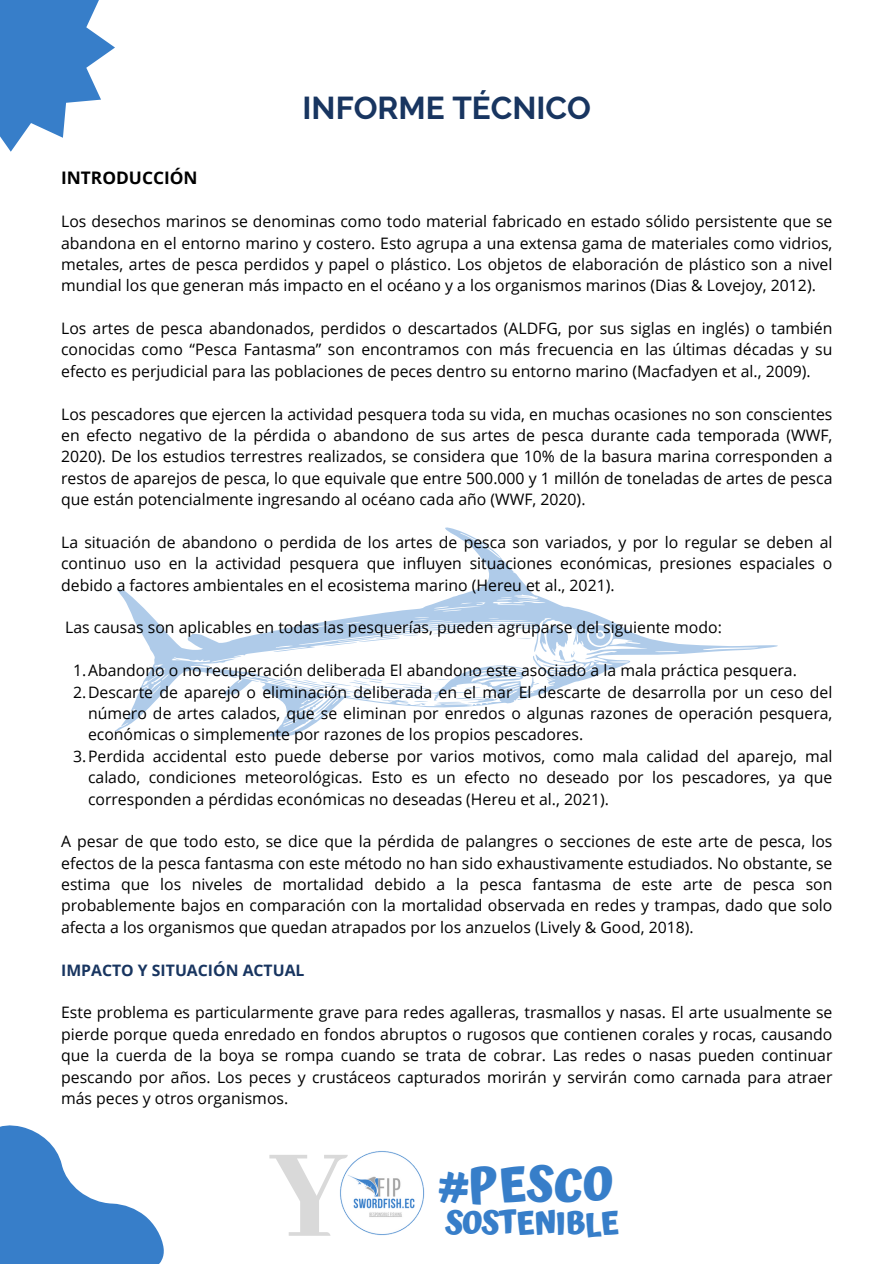
<style>
.page{position:relative;width:894px;height:1264px;background:#fff}
.page>*{position:absolute;margin:0;border:0;box-sizing:border-box;transform-origin:0 0}
.t1{font:800 138.15px "Abhaya Libre";color:#d9d9d9}
.t2{font:700 47.4px "Atma";color:#377ec9}
.t3{font:700 31.65px "Atma";letter-spacing:-.035em;color:#377ec9}
.t4{font:700 31.5px "Raleway";color:#183560}
.t5{font:700 17.25px "Open Sans";color:#000}
.t6{font:15.75px/21.3px "Open Sans";color:#000;text-align:justify}
.t7{font:700 15.75px "Open Sans";color:#183560}
</style>
<div class="page">
<svg style="left:0;top:1125px;width:164px;height:138px"></svg>
<svg style="left:115px;top:527px;width:663px;height:209px"></svg>
<img style="left:340px;top:1151px;width:84px;height:84px">
<svg style="left:0;top:0;width:115px;height:152px;fill:#377ec9"></svg>
<p class="t4" style="left:302px;top:89px;width:290px">INFORME TÉCNICO</p>
<h2 class="t5" style="left:61px;top:166px;width:138px">INTRODUCCIÓN</h2>
<h3 class="t6" style="left:61px;top:210px;width:772px">Los desechos marinos se denominas como todo material fabricado en estado sólido persistente que se abandona en el entorno marino y costero. Esto agrupa a una extensa gama de materiales como vidrios, metales, artes de pesca perdidos y papel o plástico. Los objetos de elaboración de plástico son a nivel mundial los que generan más impacto en el océano y a los organismos marinos (Dias &amp; Lovejoy, 2012).</h3>
<p class="t6" style="left:61px;top:317px;width:772px">Los artes de pesca abandonados, perdidos o descartados (ALDFG, por sus siglas en inglés) o también conocidas como “Pesca Fantasma” son encontramos con más frecuencia en las últimas décadas y su efecto es perjudicial para las poblaciones de peces dentro su entorno marino (Macfadyen et al., 2009).</p>
<p class="t6" style="left:61px;top:403px;width:772px">Los pescadores que ejercen la actividad pesquera toda su vida, en muchas ocasiones no son conscientes en efecto negativo de la pérdida o abandono de sus artes de pesca durante cada temporada (WWF, 2020). De los estudios terrestres realizados, se considera que 10% de la basura marina corresponden a restos de aparejos de pesca, lo que equivale que entre 500.000 y 1 millón de toneladas de artes de pesca que están potencialmente ingresando al océano cada año (WWF, 2020).</p>
<p class="t6" style="left:61px;top:531px;width:772px">La situación de abandono o perdida de los artes de pesca son variados, y por lo regular se deben al continuo uso en la actividad pesquera que influyen situaciones económicas, presiones espaciales o debido a factores ambientales en el ecosistema marino (Hereu et al., 2021).</p>
<p class="t6" style="left:65px;top:616px;width:658px">Las causas son aplicables en todas las pesquerías, pueden agruparse del siguiente modo:</p>
<p class="t6" style="left:73px;top:659px;width:725px">1.Abandono o no recuperación deliberada El abandono este asociado a la mala práctica pesquera.</p>
<p class="t6" style="left:88px;top:680px;width:745px;text-indent:-15px">2.Descarte de aparejo o eliminación deliberada en el mar El descarte de desarrolla por un ceso del número de artes calados, que se eliminan por enredos o algunas razones de operación pesquera, económicas o simplemente por razones de los propios pescadores.</p>
<p class="t6" style="left:88px;top:745px;width:745px;text-indent:-15px">3.Perdida accidental esto puede deberse por varios motivos, como mala calidad del aparejo, mal calado, condiciones meteorológicas. Esto es un efecto no deseado por los pescadores, ya que corresponden a pérdidas económicas no deseadas (Hereu et al., 2021).</p>
<p class="t6" style="left:61px;top:830px;width:772px">A pesar de que todo esto, se dice que la pérdida de palangres o secciones de este arte de pesca, los efectos de la pesca fantasma con este método no han sido exhaustivamente estudiados. No obstante, se estima que los niveles de mortalidad debido a la pesca fantasma de este arte de pesca son probablemente bajos en comparación con la mortalidad observada en redes y trampas, dado que solo afecta a los organismos que quedan atrapados por los anzuelos (Lively &amp; Good, 2018).</p>
<p class="t7" style="left:61px;top:958px;width:245px">IMPACTO Y SITUACIÓN ACTUAL</p>
<h3 class="t6" style="left:61px;top:1001px;width:772px">Este problema es particularmente grave para redes agalleras, trasmallos y nasas. El arte usualmente se pierde porque queda enredado en fondos abruptos o rugosos que contienen corales y rocas, causando que la cuerda de la boya se rompa cuando se trata de cobrar. Las redes o nasas pueden continuar pescando por años. Los peces y crustáceos capturados morirán y servirán como carnada para atraer más peces y otros organismos.</h3>
<p class="t1" style="left:269px;top:1119px;width:80px">Y</p>
<p class="t2" style="left:438px;top:1157px;width:177px">#PESCO</p>
<h3 class="t3" style="left:445px;top:1204px;width:175px">SOSTENIBLE</h3>
</div>
